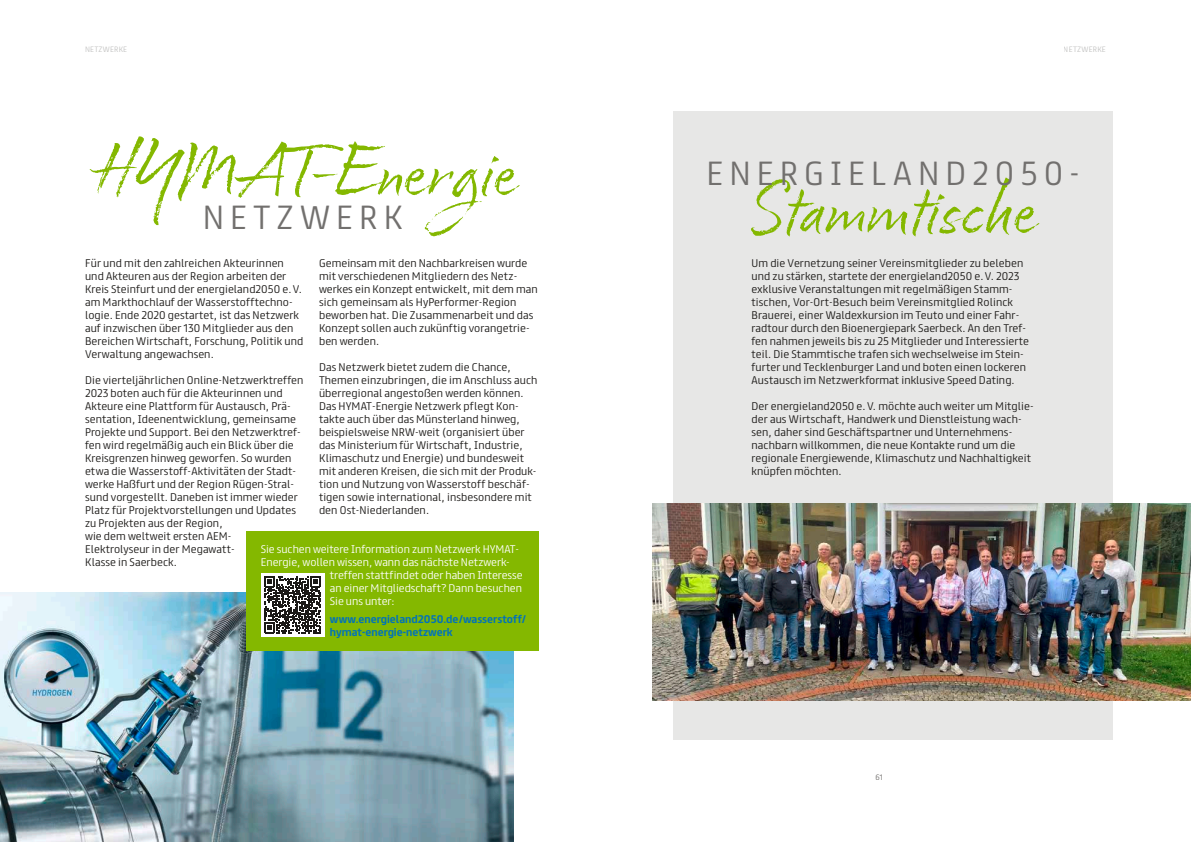
<style>
.page{position:relative;width:1191px;height:842px;background:#fff}
.page>*{position:absolute;margin:0;border:0;box-sizing:border-box;transform-origin:0 0}
.t1{font:80px "Cherry Blossoms";color:#84b800}
.t2{font:300 30px "FS Truman";letter-spacing:.2em;color:#72706e}
.t3{font:300 10px/13px "FS Truman";letter-spacing:.01em;color:#1b1917}
.t4{font:300 10px "FS Truman";color:#fff}
.t5{font:700 10px/13px "FS Truman";color:#0072ba}
.t6{font:300 7px "FS Truman";letter-spacing:.025em;color:#c3c3c2}
.t7{font:300 7px "FS Truman";color:#72706e}
</style>
<div class="page">
<div style="left:673px;top:111px;width:440px;height:628px;background:#e7e7e6"></div>
<img style="left:0;top:592px;width:513px;height:250px">
<div style="left:246px;top:531px;width:293px;height:119px;background:#84b800"></div>
<div style="left:261px;top:573px;width:63px;height:64px;background:#fff"></div>
<svg style="left:264px;top:576px;width:57px;height:57px"></svg>
<img style="left:652px;top:504px;width:539px;height:197px">
<p class="t6" style="left:85px;top:43px;width:44px">Netzwerke</p>
<p class="t6" style="left:1063px;top:43px;width:44px">Netzwerke</p>
<h1 class="t1" style="left:92px;top:119px;width:427px">HYMAT-Energie</h1>
<h2 class="t2" style="left:203px;top:191px;width:201px">NETZWERK</h2>
<p class="t3" style="left:85px;top:256px;width:220px">Für und mit den zahlreichen Akteurinnen und Akteuren aus der Region arbeiten der Kreis Steinfurt und der energieland2050 e.V. am Markthochlauf der Wasserstofftechno&shy;logie. Ende 2020 gestartet, ist das Netzwerk auf inzwischen über 130 Mitglieder aus den Bereichen Wirtschaft, Forschung, Politik und Verwaltung angewachsen.</p>
<p class="t3" style="left:85px;top:373px;width:220px">Die vierteljährlichen Online-Netzwerktreffen 2023 boten auch für die Akteurinnen und Akteure eine Plattform für Austausch, Prä&shy;sentation, Ideenentwicklung, gemeinsame Projekte und Support. Bei den Netzwerktref&shy;fen wird regelmäßig auch ein Blick über die Kreisgrenzen hinweg geworfen. So wurden etwa die Wasserstoff-Aktivitäten der Stadt&shy;werke Haßfurt und der Region Rügen-Stral&shy;sund vorgestellt. Daneben ist immer wieder Platz für Projektvorstellungen und Updates zu Projekten aus der Region,<br>wie dem weltweit ersten AEM-<br>Elektrolyseur in der Megawatt-<br>Klasse in Saerbeck.</p>
<p class="t3" style="left:319px;top:256px;width:220px">Gemeinsam mit den Nachbarkreisen wurde mit verschiedenen Mitgliedern des Netz&shy;werkes ein Konzept entwickelt, mit dem man sich gemeinsam als HyPerformer-Region beworben hat. Die Zusammenarbeit und das Konzept sollen auch zukünftig vorangetrie&shy;ben werden.</p>
<p class="t3" style="left:319px;top:360px;width:220px">Das Netzwerk bietet zudem die Chance, Themen einzubringen, die im Anschluss auch überregional angestoßen werden können.<br>Das HYMAT-Energie Netzwerk pflegt Kon&shy;takte auch über das Münsterland hinweg, beispielsweise NRW-weit (organisiert über das Ministerium für Wirtschaft, Industrie, Klimaschutz und Energie) und bundesweit mit anderen Kreisen, die sich mit der Produk&shy;tion und Nutzung von Wasserstoff beschäf&shy;tigen sowie international, insbesondere mit den Ost-Niederlanden.</p>
<p class="t4" style="left:261px;top:540px;width:260px">Sie suchen weitere Information zum Netzwerk HYMAT-</p>
<p class="t4" style="left:261px;top:553px;width:249px">Energie, wollen wissen, wann das nächste Netzwerk-</p>
<p class="t4" style="left:330px;top:566px;width:194px">treffen stattfindet oder haben Interesse</p>
<p class="t4" style="left:330px;top:579px;width:194px">an einer Mitgliedschaft? Dann besuchen</p>
<p class="t4" style="left:330px;top:592px;width:66px">Sie uns unter:</p>
<p class="t5" style="left:330px;top:612px;width:198px">www.energieland2050.de/wasserstoff/ hymat-energie-netzwerk</p>
<h2 class="t2" style="left:706px;top:148px;width:375px">ENERGIELAND2050-</h2>
<h1 class="t1" style="left:748px;top:157px;width:291px">Stammtische</h1>
<p class="t3" style="left:751px;top:256px;width:279px">Um die Vernetzung seiner Vereinsmitglieder zu beleben und zu stärken, startete der energieland2050 e.V. 2023 exklusive Veranstaltungen mit regelmäßigen Stamm&shy;tischen, Vor-Ort-Besuch beim Vereinsmitglied Rolinck Brauerei, einer Waldexkursion im Teuto und einer Fahr&shy;radtour durch den Bioenergiepark Saerbeck. An den Tref&shy;fen nahmen jeweils bis zu 25 Mitglieder und Interessierte teil. Die Stammtische trafen sich wechselweise im Stein&shy;furter und Tecklenburger Land und boten einen lockeren Austausch im Netzwerkformat inklusive Speed Dating.</p>
<p class="t3" style="left:751px;top:399px;width:283px">Der energieland2050 e.V. möchte auch weiter um Mitglie&shy;der aus Wirtschaft, Handwerk und Dienstleistung wach&shy;sen, daher sind Geschäftspartner und Unternehmens&shy;nachbarn willkommen, die neue Kontakte rund um die regionale Energiewende, Klimaschutz und Nachhaltigkeit knüpfen möchten.</p>
<p class="t7" style="left:875px;top:771px;width:9px">61</p>
</div>
